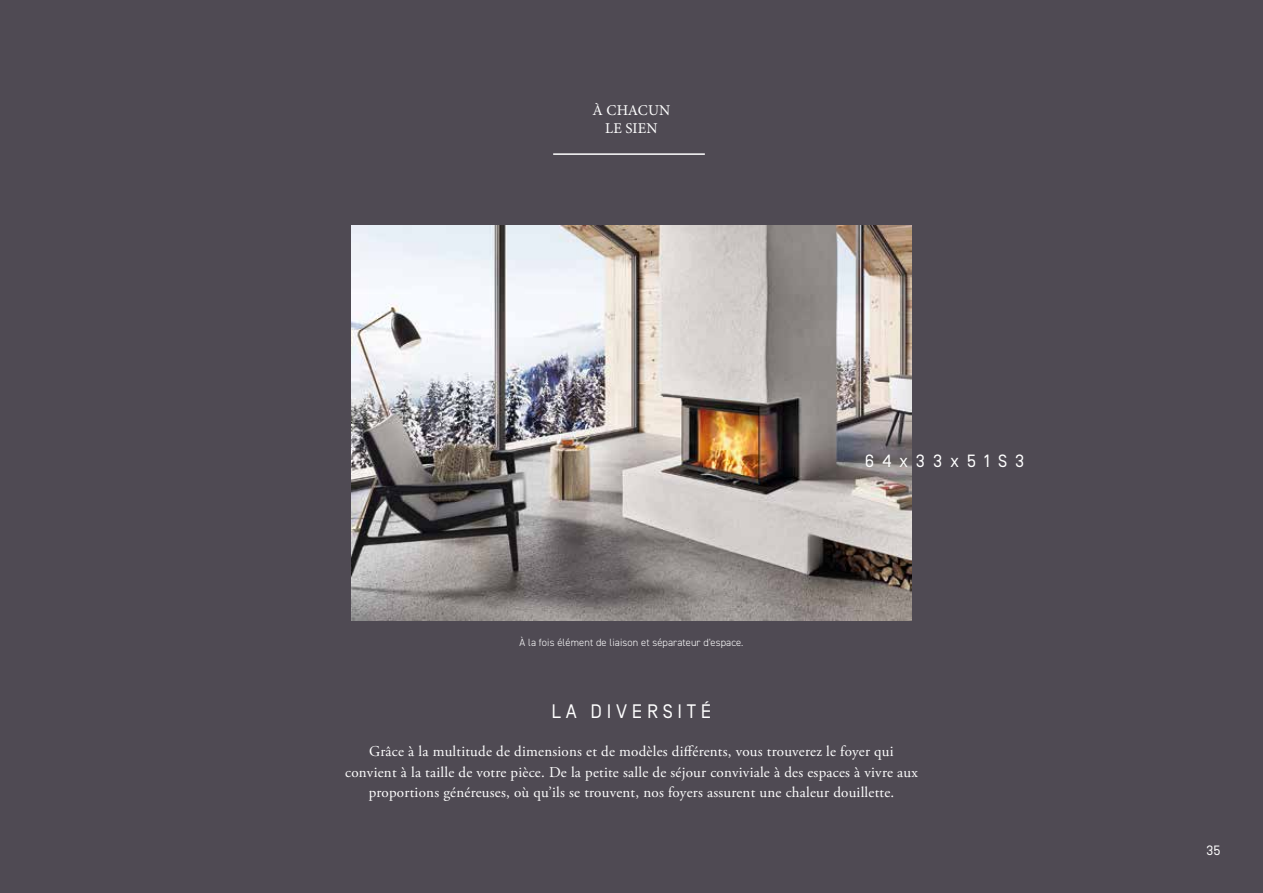
<style>
.page{position:relative;width:1263px;height:893px;background:#4f4a53}
.page>*{position:absolute;margin:0;border:0;box-sizing:border-box;transform-origin:0 0}
.t1{font:19.5px "Simplon Norm";letter-spacing:.24em;color:#fff}
.t2{font:17.7px "Simplon Norm";letter-spacing:.45em;color:#fff}
.t3{font:15px/20.2px "Adobe Garamond Pro";letter-spacing:.015em;color:#fff;text-align:center}
.t4{font:15px/18px "Minion Pro";letter-spacing:.01em;color:#fff;text-align:center}
.t5{font:13.5px "Simplon Norm";color:#fff}
.t6{font:300 10.5px "DIN2014";letter-spacing:.01em;color:#fff}
</style>
<div class="page">
<img style="left:352px;top:225px;width:559px;height:395px">
<hr style="left:553px;top:153px;width:152px;height:2px;background:#fff">
<p class="t4" style="left:593px;top:101px;width:79px">À CHACUN<br>LE SIEN</p>
<p class="t6" style="left:519px;top:636px;width:226px">À la fois élément de liaison et séparateur d'espace.</p>
<p class="t2" style="left:865px;top:452px;width:161px">64x33x51S3</p>
<h1 class="t1" style="left:551px;top:701px;width:162px">LA DIVERSITÉ</h1>
<p class="t3" style="left:345px;top:742px;width:574px">Grâce à la multitude de dimensions et de modèles différents, vous trouverez le foyer qui convient à la taille de votre pièce. De la petite salle de séjour conviviale à des espaces à vivre aux proportions généreuses, où qu’ils se trouvent, nos foyers assurent une chaleur douillette.</p>
<p class="t5" style="left:1206px;top:843px;width:16px">35</p>
</div>
